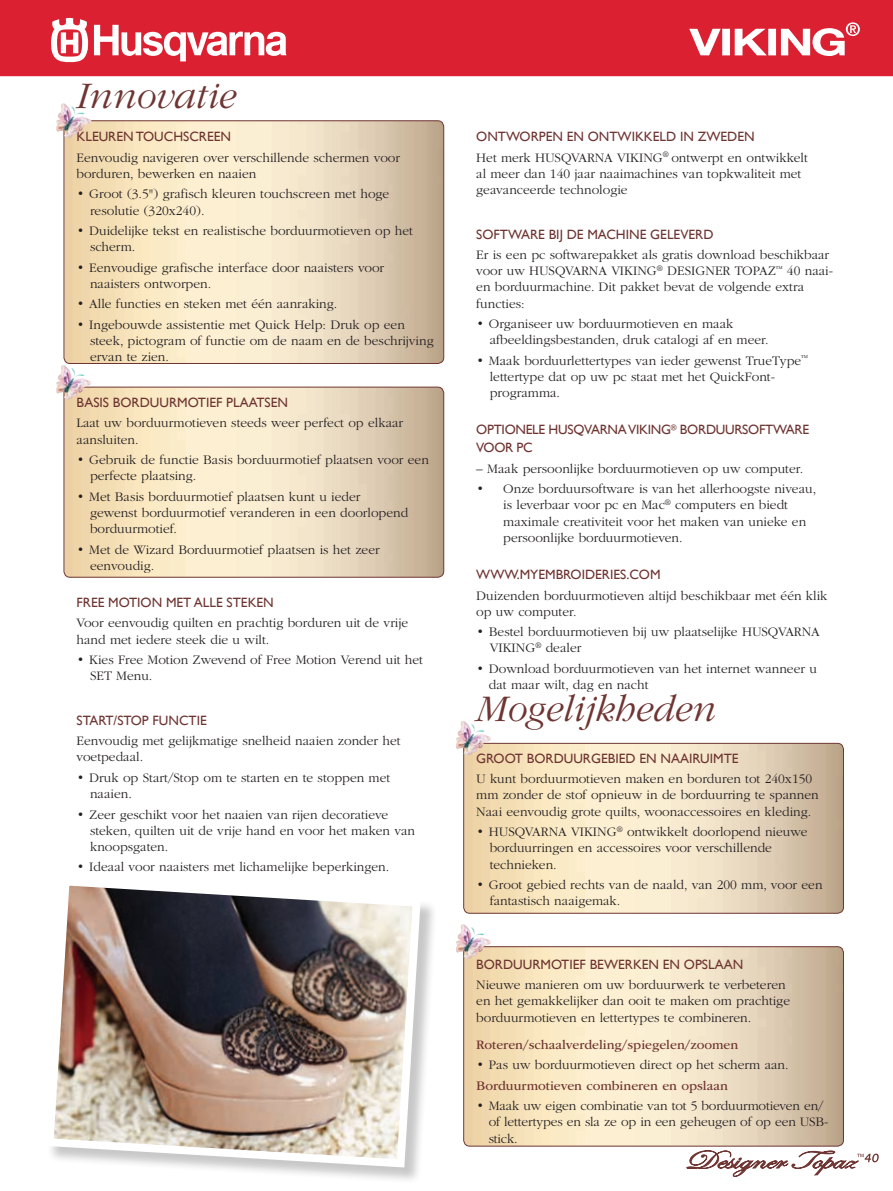
<style>
.page{position:relative;width:893px;height:1191px;background:#fff}
.page>*{position:absolute;margin:0;border:0;box-sizing:border-box;transform-origin:0 0}
.t1{font:italic 300 39px "ITC Garamond Std";color:#6e3532}
.t2{font:300 13.5px/16.2px "ITC Garamond Std";color:#231f20}
.t3{font:13.5px "Gill Sans WGL";color:#6e3532}
.t4{font:13.5px "ITC Garamond Std";color:#6e3532}
.t5{font:13.5px/18px "Gill Sans WGL";letter-spacing:-.02em;color:#6e3532}
</style>
<div class="page">
<div style="left:0;top:0;width:893px;height:80px;background:#da2031"></div>
<svg style="left:51px;top:18px;width:37px;height:44px"></svg>
<svg style="left:94px;top:25px;width:192px;height:36px"></svg>
<svg style="left:689px;top:22px;width:171px;height:34px"></svg>
<div style="left:0;top:76px;width:893px;height:5px;background:#fff"></div>
<img style="left:464px;top:946px;width:379px;height:200px">
<div style="left:463px;top:946px;width:381px;height:200px;border:1px solid #6e3532;border-radius:6px"></div>
<img style="left:456px;top:924px;width:35px;height:34px">
<img style="left:64px;top:387px;width:380px;height:190px">
<div style="left:64px;top:387px;width:380px;height:190px;border:1px solid #6e3532;border-radius:6px"></div>
<img style="left:56px;top:365px;width:36px;height:34px">
<img style="left:464px;top:743px;width:379px;height:170px">
<div style="left:463px;top:743px;width:381px;height:170px;border:1px solid #6e3532;border-radius:6px"></div>
<img style="left:456px;top:721px;width:35px;height:34px">
<img style="left:64px;top:121px;width:380px;height:242px">
<div style="left:64px;top:121px;width:380px;height:243px;border:1px solid #6e3532;border-radius:6px"></div>
<img style="left:56px;top:104px;width:36px;height:34px">
<svg style="left:687px;top:1150px;width:192px;height:26px"></svg>
<div style="left:47px;top:879px;width:390px;height:305px;background:#231f20;opacity:.25"></div>
<img style="left:47px;top:879px;width:378px;height:292px">
<h1 class="t1" style="left:77px;top:75px;width:161px">Innovatie</h1>
<p class="t3" style="left:77px;top:127px;width:156px">KLEUREN TOUCHSCREEN</p>
<p class="t2" style="left:77px;top:149px;width:325px">Eenvoudig navigeren over verschillende schermen voor borduren, bewerken en naaien</p>
<p class="t2" style="left:90px;top:186px;width:301px;text-indent:-14px">• Groot (3.5") grafisch kleuren touchscreen met hoge resolutie (320x240).</p>
<p class="t2" style="left:90px;top:223px;width:325px;text-indent:-14px">• Duidelijke tekst en realistische borduurmotieven op het scherm.</p>
<p class="t2" style="left:90px;top:259px;width:296px;text-indent:-14px">• Eenvoudige grafische interface door naaisters voor naaisters ontworpen.</p>
<p class="t2" style="left:77px;top:296px;width:262px">• Alle functies en steken met één aanraking.</p>
<p class="t2" style="left:90px;top:316px;width:345px;text-indent:-14px">• Ingebouwde assistentie met Quick Help: Druk op een steek, pictogram of functie om de naam en de beschrijving ervan te zien.</p>
<p class="t3" style="left:77px;top:393px;width:213px">BASIS BORDUURMOTIEF PLAATSEN</p>
<p class="t2" style="left:77px;top:415px;width:328px">Laat uw borduurmotieven steeds weer perfect op elkaar aansluiten.</p>
<p class="t2" style="left:90px;top:452px;width:340px;text-indent:-14px">• Gebruik de functie Basis borduurmotief plaatsen voor een perfecte plaatsing.</p>
<p class="t2" style="left:90px;top:488px;width:320px;text-indent:-14px">• Met Basis borduurmotief plaatsen kunt u ieder gewenst borduurmotief veranderen in een doorlopend borduurmotief.</p>
<p class="t2" style="left:90px;top:541px;width:291px;text-indent:-14px">• Met de Wizard Borduurmotief plaatsen is het zeer eenvoudig.</p>
<p class="t3" style="left:77px;top:593px;width:199px">FREE MOTION MET ALLE STEKEN</p>
<p class="t2" style="left:77px;top:615px;width:333px">Voor eenvoudig quilten en prachtig borduren uit de vrije hand met iedere steek die u wilt.</p>
<p class="t2" style="left:90px;top:652px;width:335px;text-indent:-14px">• Kies Free Motion Zwevend of Free Motion Verend uit het<br>SET Menu.</p>
<p class="t3" style="left:77px;top:711px;width:132px">START/STOP FUNCTIE</p>
<p class="t2" style="left:77px;top:733px;width:325px">Eenvoudig met gelijkmatige snelheid naaien zonder het voetpedaal.</p>
<p class="t2" style="left:90px;top:769px;width:302px;text-indent:-14px">• Druk op Start/Stop om te starten en te stoppen met naaien.</p>
<p class="t2" style="left:90px;top:806px;width:327px;text-indent:-14px">• Zeer geschikt voor het naaien van rijen decoratieve steken, quilten uit de vrije hand en voor het maken van knoopsgaten.</p>
<p class="t2" style="left:77px;top:859px;width:314px">• Ideaal voor naaisters met lichamelijke beperkingen.</p>
<p class="t3" style="left:476px;top:127px;width:280px">ONTWORPEN EN ONTWIKKELD IN ZWEDEN</p>
<p class="t2" style="left:476px;top:149px;width:333px">Het merk HUSQVARNA VIKING<sup>®</sup> ontwerpt en ontwikkelt al meer dan 140 jaar naaimachines van topkwaliteit met geavanceerde technologie</p>
<p class="t3" style="left:476px;top:225px;width:239px">SOFTWARE BIJ DE MACHINE GELEVERD</p>
<p class="t2" style="left:476px;top:247px;width:358px">Er is een pc softwarepakket als gratis download beschikbaar voor uw HUSQVARNA VIKING<sup>®</sup> DESIGNER TOPAZ<sup>™</sup> 40 naai&shy;en borduurmachine. Dit pakket bevat de volgende extra functies:</p>
<p class="t2" style="left:490px;top:316px;width:280px;text-indent:-14px">• Organiseer uw borduurmotieven en maak afbeeldingsbestanden, druk catalogi af en meer.</p>
<p class="t2" style="left:490px;top:352px;width:320px;text-indent:-13px">• Maak borduurlettertypes van ieder gewenst TrueType<sup>™ </sup>lettertype dat op uw pc staat met het QuickFont&shy;programma.</p>
<p class="t5" style="left:476px;top:421px;width:334px">OPTIONELE HUSQVARNA VIKING<sup>®</sup> BORDUURSOFTWARE<br>VOOR PC</p>
<p class="t2" style="left:476px;top:460px;width:328px">– Maak persoonlijke borduurmotieven op uw computer.</p>
<p class="t2" style="left:503px;top:481px;width:314px;text-indent:-27px">• Onze borduursoftware is van het allerhoogste niveau, is leverbaar voor pc en Mac<sup>®</sup> computers en biedt maximale creativiteit voor het maken van unieke en persoonlijke borduurmotieven.</p>
<p class="t3" style="left:476px;top:565px;width:186px">WWW.MYEMBROIDERIES.COM</p>
<p class="t2" style="left:476px;top:587px;width:353px">Duizenden borduurmotieven altijd beschikbaar met één klik op uw computer.</p>
<p class="t2" style="left:490px;top:624px;width:332px;text-indent:-14px">• Bestel borduurmotieven bij uw plaatselijke HUSQVARNA<br>VIKING<sup>®</sup> dealer</p>
<p class="t2" style="left:489px;top:660px;width:329px;text-indent:-13px">• Download borduurmotieven van het internet wanneer u dat maar wilt, dag en nacht</p>
<h1 class="t1" style="left:476px;top:687px;width:241px">Mogelijkheden</h1>
<p class="t3" style="left:476px;top:749px;width:264px">GROOT BORDUURGEBIED EN NAAIRUIMTE</p>
<p class="t2" style="left:476px;top:771px;width:344px">U kunt borduurmotieven maken en borduren tot 240x150 mm zonder de stof opnieuw in de borduurring te spannen<br>Naai eenvoudig grote quilts, woonaccessoires en kleding.</p>
<p class="t2" style="left:490px;top:824px;width:319px;text-indent:-13px">• HUSQVARNA VIKING<sup>®</sup> ontwikkelt doorlopend nieuwe borduurringen en accessoires voor verschillende technieken.</p>
<p class="t2" style="left:490px;top:876px;width:334px;text-indent:-14px">• Groot gebied rechts van de naald, van 200 mm, voor een fantastisch naaigemak.</p>
<p class="t3" style="left:476px;top:955px;width:269px">BORDUURMOTIEF BEWERKEN EN OPSLAAN</p>
<p class="t2" style="left:476px;top:977px;width:315px">Nieuwe manieren om uw borduurwerk te verbeteren en het gemakkelijker dan ooit te maken om prachtige borduurmotieven en lettertypes te combineren.</p>
<p class="t4" style="left:476px;top:1037px;width:264px">Roteren/schaalverdeling/spiegelen/zoomen</p>
<p class="t2" style="left:476px;top:1057px;width:314px">• Pas uw borduurmotieven direct op het scherm aan.</p>
<p class="t4" style="left:476px;top:1078px;width:253px">Borduurmotieven combineren en opslaan</p>
<p class="t2" style="left:489px;top:1098px;width:341px;text-indent:-12px">• Maak uw eigen combinatie van tot 5 borduurmotieven en/ of lettertypes en sla ze op in een geheugen of op een USB&shy;stick.</p>
</div>
